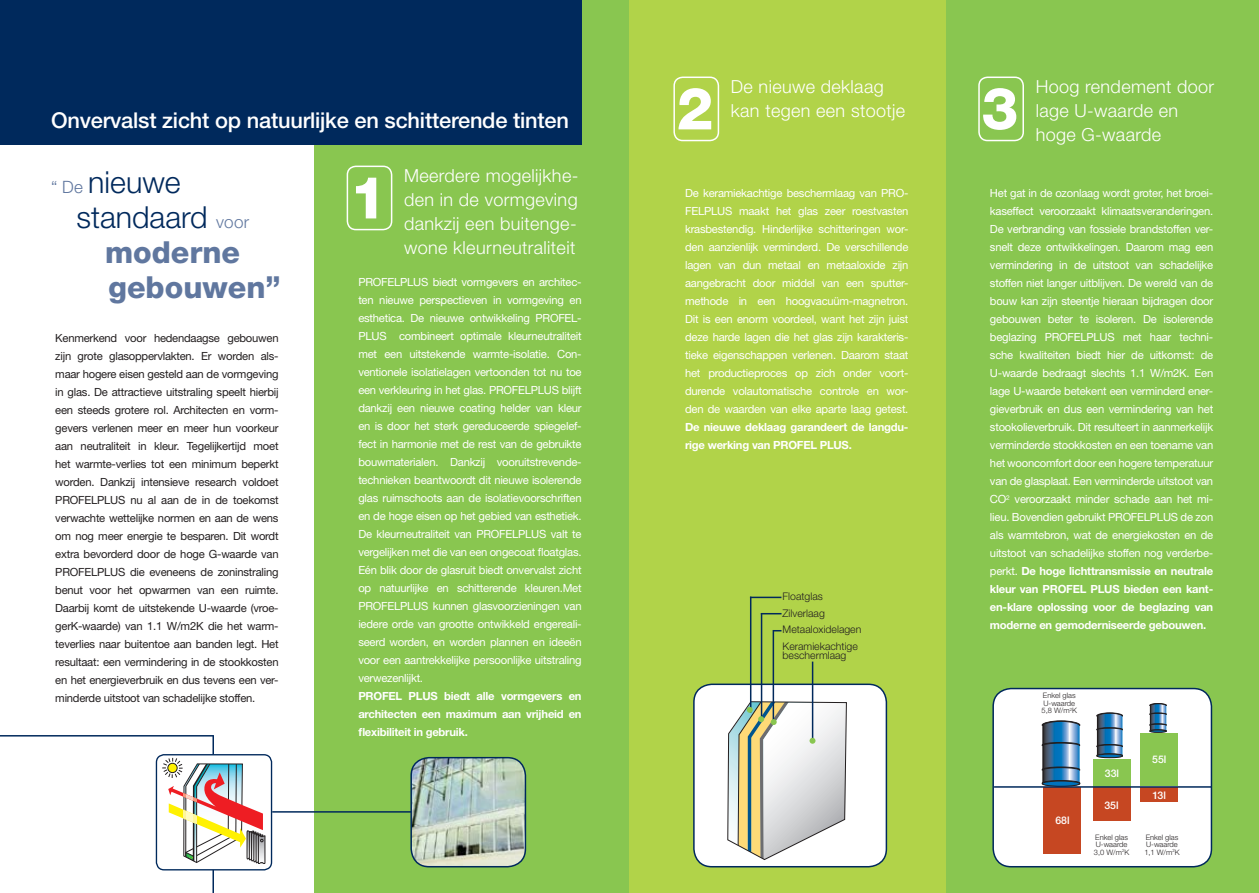
<style>
.page{position:relative;width:1259px;height:893px;background:#fff}
.page>*{position:absolute;margin:0;border:0;box-sizing:border-box;transform-origin:0 0}
.t1{font:800 58.5px "Helvetica Neue";color:#fff}
.t2{font:300 30.45px "Helvetica Neue";color:#00295c}
.t3{font:800 30.45px "Helvetica Neue";color:#60779f}
.t4{font:500 21.75px "Helvetica Neue";letter-spacing:-.01em;color:#fff}
.t5{font:300 18px/24px "Helvetica Neue";letter-spacing:.02em;color:#fff}
.t6{font:11.25px/18px "Helvetica Neue";letter-spacing:-.02em;color:#fff;text-align:justify}
.t7{font:11.25px/18px "Helvetica Neue";letter-spacing:-.02em;color:#231f20;text-align:justify}
.t8{font:700 11.25px/18px "Helvetica Neue";letter-spacing:-.02em;color:#fff;text-align:justify}
.t9{font:300 10.5px/16.5px "Helvetica Neue";color:#231f20}
.t10{font:500 10.5px "Helvetica Neue";color:#fff}
.t11{font:300 7.5px/7.5px "Helvetica Neue";color:#231f20}
.s1{font-size:16.95px;color:#60779f}
.s2{font-weight:700}
</style>
<div class="page">
<div style="left:942px;top:0;width:317px;height:893px;background:#89c650"></div>
<div style="left:314px;top:0;width:317px;height:893px;background:#89c650"></div>
<div style="left:629px;top:0;width:316px;height:893px;background:#b1d349"></div>
<div style="left:0;top:0;width:581px;height:145px;background:#00295c"></div>
<div style="left:993px;top:688px;width:218px;height:179px;background:#fff;border-radius:18px"></div>
<hr style="left:993px;top:688px;width:2px;height:176px;background:#fff">
<svg style="left:1042px;top:781px;width:37px;height:5px"></svg>
<div style="left:1041px;top:780px;width:39px;height:7px;border:1px solid #231f20;border-radius:50%"></div>
<svg style="left:1041px;top:720px;width:39px;height:64px;background:#5282a8"></svg>
<div style="left:1096px;top:754px;width:27px;height:4px;border:1px solid #231f20;border-radius:50%"></div>
<svg style="left:1096px;top:712px;width:27px;height:44px"></svg>
<svg style="left:1149px;top:703px;width:17px;height:29px"></svg>
<div style="left:992px;top:688px;width:220px;height:179px;border:2px solid #00295c;border-radius:18px"></div>
<hr style="left:0;top:735px;width:214px;height:1px;background:#00295c">
<hr style="left:212px;top:736px;width:2px;height:157px;background:#00295c">
<div style="left:156px;top:755px;width:115px;height:115px;background:#fff;border-radius:8px"></div>
<svg style="left:162px;top:758px;width:103px;height:106px"></svg>
<div style="left:156px;top:754px;width:116px;height:116px;border:1px solid #00295c;border-radius:8px"></div>
<div style="left:347px;top:166px;width:45px;height:64px;border:2px solid #fff;border-radius:9px"></div>
<hr style="left:272px;top:811px;width:250px;height:2px;background:#00295c">
<img style="left:411px;top:758px;width:114px;height:109px;border-radius:18px">
<div style="left:410px;top:757px;width:116px;height:110px;border:2px solid #00295c;border-radius:18px"></div>
<div style="left:673px;top:77px;width:46px;height:64px;border:2px solid #fff;border-radius:9px"></div>
<div style="left:978px;top:77px;width:46px;height:64px;border:2px solid #fff;border-radius:9px"></div>
<div style="left:694px;top:684px;width:192px;height:183px;background:#fff;border-radius:18px"></div>
<div style="left:693px;top:684px;width:194px;height:183px;border:2px solid #00295c;border-radius:18px"></div>
<hr style="left:750px;top:597px;width:1px;height:115px;background:#00295c">
<hr style="left:750px;top:597px;width:31px;height:1px;background:#00295c">
<hr style="left:761px;top:613px;width:1px;height:105px;background:#00295c">
<svg style="left:762px;top:613px;width:19px;height:1px"></svg>
<hr style="left:772px;top:630px;width:2px;height:90px;background:#00295c">
<hr style="left:812px;top:662px;width:1px;height:78px;background:#00295c">
<svg style="left:727px;top:701px;width:120px;height:159px"></svg>
<div style="left:1043px;top:787px;width:37px;height:67px;background:#c64722"></div>
<div style="left:1092px;top:787px;width:38px;height:33px;background:#c64722"></div>
<div style="left:1092px;top:760px;width:38px;height:27px;background:#89c650"></div>
<div style="left:1140px;top:733px;width:38px;height:53px;background:#89c650"></div>
<div style="left:1140px;top:787px;width:38px;height:15px;background:#c64722"></div>
<hr style="left:994px;top:786px;width:218px;height:2px;background:#00295c">
<h3 class="t4" style="left:51px;top:107px;width:519px">Onvervalst zicht op natuurlijke en schitterende tinten</h3>
<h2 class="t2" style="left:51px;top:163px;width:131px"><span class="s1">“ De</span> nieuwe</h2>
<h2 class="t2" style="left:76px;top:198px;width:174px">standaard <span class="s1">voor</span></h2>
<h2 class="t3" style="left:105px;top:234px;width:137px">moderne</h2>
<h2 class="t3" style="left:108px;top:269px;width:174px">gebouwen”</h2>
<h3 class="t5" style="left:404px;top:163px;width:176px;text-align:justify">Meerdere mogelijkhe&shy;den in de vormgeving dankzij een buitenge&shy;wone kleurneutraliteit</h3>
<h1 class="t1" style="left:350px;top:163px;width:38px">1</h1>
<p class="t6" style="left:358px;top:273px;width:225px">PROFELPLUS biedt vormgevers en architec&shy;ten nieuwe perspectieven in vormgeving en esthetica. De nieuwe ontwikkeling PROFEL-PLUS combineert optimale kleurneutraliteit met een uitstekende warmte-isolatie. Con&shy;ventionele isolatielagen vertoonden tot nu toe een verkleuring in het glas. PROFELPLUS blijft dankzij een nieuwe coating helder van kleur en is door het sterk gereduceerde spiegelef&shy;fect in harmonie met de rest van de gebruikte bouwmaterialen. Dankzij vooruitstrevende&shy;technieken beantwoordt dit nieuwe isolerende glas ruimschoots aan de isolatievoorschriften en de hoge eisen op het gebied van esthetiek.<br>De kleurneutraliteit van PROFELPLUS valt te vergelijken met die van een ongecoat floatglas.<br>Eén blik door de glasruit biedt onvervalst zicht op natuurlijke en schitterende kleuren.Met PROFELPLUS kunnen glasvoorzieningen van iedere orde van grootte ontwikkeld engereali&shy;seerd worden, en worden plannen en ideeën voor een aantrekkelijke persoonlijke uitstraling verwezenlijkt.</p>
<p class="t8" style="left:358px;top:687px;width:225px">PROFEL PLUS biedt alle vormgevers en architecten een maximum aan vrijheid en flexibiliteit in gebruik.</p>
<p class="t7" style="left:55px;top:329px;width:225px">Kenmerkend voor hedendaagse gebouwen zijn grote glasoppervlakten. Er worden als&shy;maar hogere eisen gesteld aan de vormgeving in glas. De attractieve uitstraling speelt hierbij een steeds grotere rol. Architecten en vorm&shy;gevers verlenen meer en meer hun voorkeur aan neutraliteit in kleur. Tegelijkertijd moet het warmte-verlies tot een minimum beperkt worden. Dankzij intensieve research voldoet PROFELPLUS nu al aan de in de toekomst verwachte wettelijke normen en aan de wens om nog meer energie te besparen. Dit wordt extra bevorderd door de hoge G-waarde van PROFELPLUS die eveneens de zoninstraling benut voor het opwarmen van een ruimte.<br>Daarbij komt de uitstekende U-waarde (vroe&shy;gerK-waarde) van 1.1 W/m2K die het warm&shy;teverlies naar buitentoe aan banden legt. Het resultaat: een vermindering in de stookkosten en het energieverbruik en dus tevens een ver&shy;minderde uitstoot van schadelijke stoffen.</p>
<h3 class="t5" style="left:731px;top:74px;width:176px">De nieuwe deklaag kan tegen een stootje</h3>
<h3 class="t5" style="left:1035px;top:74px;width:180px">Hoog rendement door lage U-waarde en hoge G-waarde</h3>
<h1 class="t1" style="left:676px;top:74px;width:38px">2</h1>
<h1 class="t1" style="left:981px;top:74px;width:38px">3</h1>
<p class="t6" style="left:685px;top:184px;width:225px">De keramiekachtige beschermlaag van PRO-FELPLUS maakt het glas zeer roestvasten krasbestendig. Hinderlijke schitteringen wor&shy;den aanzienlijk verminderd. De verschillende lagen van dun metaal en metaaloxide zijn aangebracht door middel van een sputter&shy;methode in een hoogvacuüm-magnetron.<br>Dit is een enorm voordeel, want het zijn juist deze harde lagen die het glas zijn karakteris&shy;tieke eigenschappen verlenen. Daarom staat het productieproces op zich onder voort&shy;durende volautomatische controle en wor&shy;den de waarden van elke aparte laag getest.</p>
<p class="t8" style="left:685px;top:418px;width:225px">De nieuwe deklaag garandeert de langdu&shy;rige werking van PROFEL PLUS.</p>
<p class="t9" style="left:782px;top:588px;width:80px">Floatglas<br>Zilverlaag<br>Metaaloxidelagen<br>Keramiekachtige</p>
<p class="t9" style="left:782px;top:647px;width:65px">beschermlaag</p>
<p class="t6" style="left:990px;top:184px;width:225px">Het gat in de ozonlaag wordt groter, het broei&shy;kaseffect veroorzaakt klimaatsveranderingen.<br>De verbranding van fossiele brandstoffen ver&shy;snelt deze ontwikkelingen. Daarom mag een vermindering in de uitstoot van schadelijke stoffen niet langer uitblijven. De wereld van de bouw kan zijn steentje hieraan bijdragen door gebouwen beter te isoleren. De isolerende beglazing PROFELPLUS met haar techni&shy;sche kwaliteiten biedt hier de uitkomst: de U-waarde bedraagt slechts 1.1 W/m2K. Een lage U-waarde betekent een verminderd ener&shy;gieverbruik en dus een vermindering van het stookolieverbruik. Dit resulteert in aanmerkelijk verminderde stookkosten en een toename van het wooncomfort door een hogere temperatuur van de glasplaat. Een verminderde uitstoot van CO<sup>2</sup> veroorzaakt minder schade aan het mi&shy;lieu. Bovendien gebruikt PROFELPLUS de zon als warmtebron, wat de energiekosten en de uitstoot van schadelijke stoffen nog verderbe&shy;perkt. <span class="s2">De hoge lichttransmissie en neutrale kleur van PROFEL PLUS bieden een kant&shy;en-klare oplossing voor de beglazing van moderne en gemoderniseerde gebouwen.</span></p>
<p class="t11" style="left:1041px;top:692px;width:37px">Enkel glas<br>U-waarde<br>5,8 W/m<sup>2</sup>K</p>
<p class="t10" style="left:1055px;top:813px;width:16px">68l</p>
<p class="t10" style="left:1105px;top:767px;width:16px">33l</p>
<p class="t10" style="left:1104px;top:799px;width:16px">35l</p>
<p class="t10" style="left:1152px;top:753px;width:16px">55l</p>
<p class="t10" style="left:1152px;top:789px;width:15px">13l</p>
<p class="t11" style="left:1094px;top:833px;width:37px">Enkel glas<br>U-waarde<br>3,0 W/m<sup>2</sup>K</p>
<p class="t11" style="left:1144px;top:833px;width:37px">Enkel glas<br>U-waarde<br>1,1 W/m<sup>2</sup>K</p>
</div>
